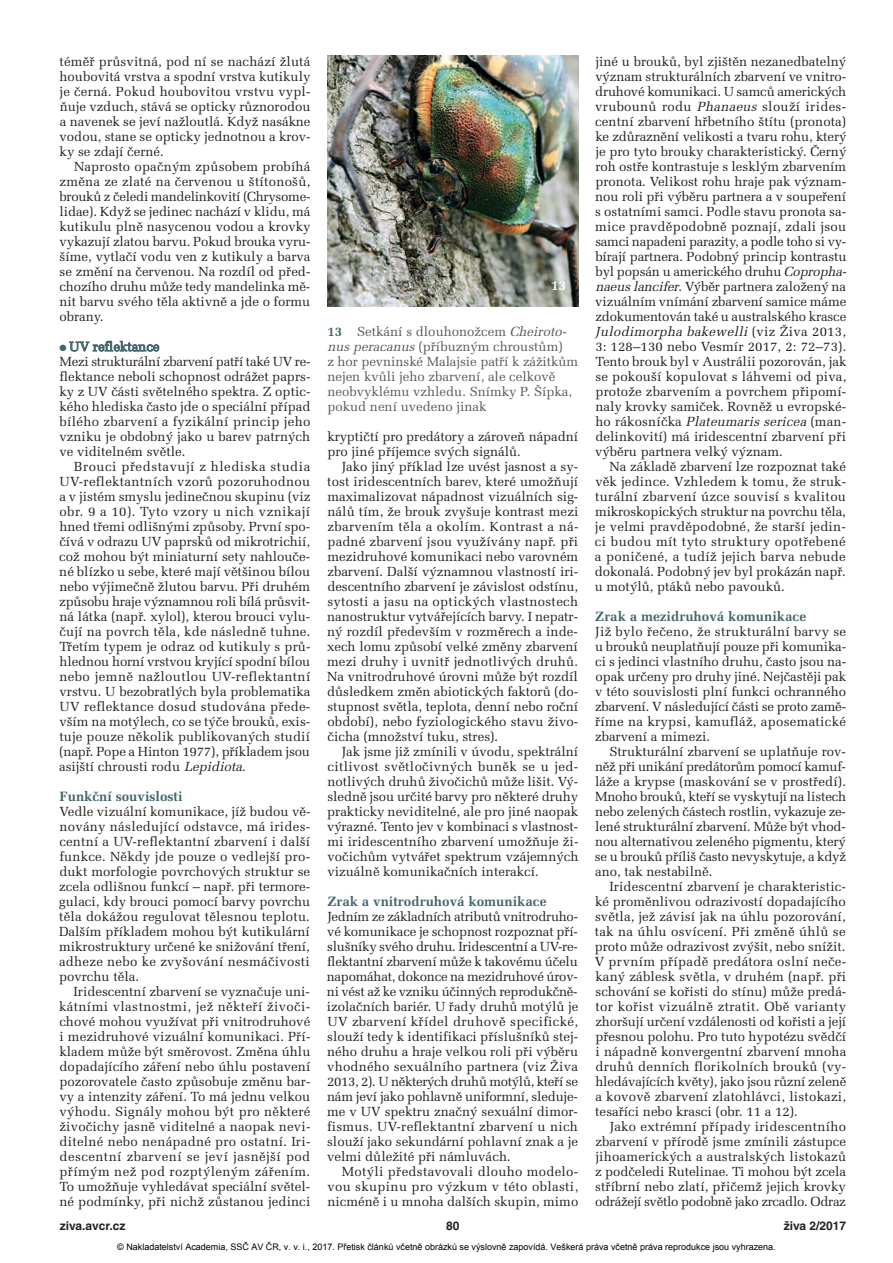
<style>
.page{position:relative;width:893px;height:1263px;background:#fff}
.page>*{position:absolute;margin:0;border:0;box-sizing:border-box;transform-origin:0 0}
.t1{font:700 13.5px "Melior CE";color:#43656c}
.t2{font:700 13.5px "Melior CE";color:#fff}
.t3{font:13.2px/15px "Melior CE";color:#231f20;text-align:justify}
.t4{font:13.2px/15px "Melior CE";color:#57585a}
.t5{font:700 12px "Helvetica CE";color:#231f20}
.t6{font:9px "Arial";color:#000}
.s1{font-style:italic}
.s2{font-weight:700;color:#43656c}
</style>
<div class="page">
<svg style="left:69px;top:341px;width:90px;height:11px"></svg>
<img style="left:327px;top:55px;width:251px;height:251px">
<p class="t3" style="left:60px;top:56px;width:253px">téměř průsvitná, pod ní se nachází žlutá houbovitá vrstva a spodní vrstva kutikuly je černá. Pokud houbovitou vrstvu vypl&shy;ňuje vzduch, stává se opticky různorodou a navenek se jeví nažloutlá. Když nasákne vodou, stane se opticky jednotnou a krov&shy;ky se zdají černé.</p>
<p class="t3" style="left:59px;top:161px;width:253px;text-indent:15px">Naprosto opačným způsobem probíhá změna ze zlaté na červenou u štítonošů, brouků z čeledi mandelinkovití (Chrysome - lidae). Když se jedinec nachází v klidu, má kutikulu plně nasycenou vodou a krovky vykazují zlatou barvu. Pokud brouka vyru&shy;šíme, vytlačí vodu ven z kutikuly a barva se změní na červenou. Na rozdíl od před&shy;chozího druhu může tedy mandelinka mě - nit barvu svého těla aktivně a jde o formu obrany.</p>
<p class="t3" style="left:59px;top:356px;width:252px">Mezi strukturální zbarvení patří také UV re - flektance neboli schopnost odrážet paprs&shy;ky z UV části světelného spektra. Z optic&shy;kého hlediska často jde o speciální případ bílého zbarvení a fyzikální princip jeho vzniku je obdobný jako u barev patrných ve viditelném světle.</p>
<p class="t3" style="left:59px;top:461px;width:253px;text-indent:15px">Brouci představují z hlediska studia UV-reflektantních vzorů pozoruhodnou a v jistém smyslu jedinečnou skupinu (viz obr. 9 a 10). Tyto vzory u nich vznikají hned třemi odlišnými způsoby. První spo&shy;čívá v odrazu UV paprsků od mikrotrichií, což mohou být miniaturní sety nahlouče&shy;né blízko u sebe, které mají většinou bílou nebo výjimečně žlutou barvu. Při druhém způsobu hraje významnou roli bílá průsvit - ná látka (např. xylol), kterou brouci vylu&shy;čují na povrch těla, kde následně tuhne.<br>Třetím typem je odraz od kutikuly s prů&shy;hlednou horní vrstvou kryjící spodní bílou nebo jemně nažloutlou UV-reflektantní vrstvu. U bezobratlých byla problematika UV reflektance dosud studována přede&shy;vším na motýlech, co se týče brouků, exis - tuje pouze několik publikovaných studií (např. Pope a Hinton 1977), příkladem jsou asijští chrousti rodu <span class="s1">Lepidiota</span>.</p>
<p class="t1" style="left:60px;top:792px;width:124px">Funkční souvislosti</p>
<p class="t3" style="left:59px;top:806px;width:253px">Vedle vizuální komunikace, jíž budou vě - novány následující odstavce, má irides&shy;centní a UV-reflektantní zbarvení i další funkce. Někdy jde pouze o vedlejší pro&shy;dukt morfologie povrchových struktur se zcela odlišnou funkcí – např. při termore&shy;gulaci, kdy brouci pomocí barvy povrchu těla dokážou regulovat tělesnou teplotu.<br>Dalším příkladem mohou být kutikulární mikrostruktury určené ke snižování tření, adheze nebo ke zvyšování nesmáčivosti povrchu těla.</p>
<p class="t3" style="left:59px;top:986px;width:253px;text-indent:14px">Iridescentní zbarvení se vyznačuje uni&shy;kátními vlastnostmi, jež někteří živoči&shy;chové mohou využívat při vnitrodruhové i mezidruhové vizuální komunikaci. Pří&shy;kladem může být směrovost. Změna úhlu dopadajícího záření nebo úhlu postavení pozorovatele často způsobuje změnu bar&shy;vy a intenzity záření. To má jednu velkou výhodu. Signály mohou být pro některé živočichy jasně viditelné a naopak nevi&shy;ditelné nebo nenápadné pro ostatní. Iri&shy;descentní zbarvení se jeví jasnější pod přímým než pod rozptýleným zářením.<br>To umožňuje vyhledávat speciální světel&shy;né podmínky, při nichž zůstanou jedinci</p>
<p class="t2" style="left:551px;top:280px;width:17px">13</p>
<p class="t4" style="left:327px;top:326px;width:252px"><span class="s2">13</span> Setkání s dlouhonožcem <span class="s1">Cheiroto&shy;nus peracanus</span>(příbuzným chroustům)<br>z hor pevninské Malajsie patří k zážitkům nejen kvůli jeho zbarvení, ale celkově neobvyklému vzhledu. Snímky P. Šípka, pokud není uvedeno jinak</p>
<p class="t3" style="left:327px;top:431px;width:252px">kryptičtí pro predátory a zároveň nápadní pro jiné příjemce svých signálů.</p>
<p class="t3" style="left:327px;top:461px;width:253px;text-indent:15px">Jako jiný příklad lze uvést jasnost a sy - tost iridescentních barev, které umožňují maximalizovat nápadnost vizuálních sig&shy;nálů tím, že brouk zvyšuje kontrast mezi zbarvením těla a okolím. Kontrast a ná - padné zbarvení jsou využívány např. při mezidruhové komunikaci nebo varovném zbarvení. Další významnou vlastností iri&shy;descentního zbarvení je závislost odstínu, sytosti a jasu na optických vlastnostech nanostruktur vytvářejících barvy. I nepatr - ný rozdíl především v rozměrech a inde&shy;xech lomu způsobí velké změny zbarvení mezi druhy i uvnitř jednotlivých druhů.<br>Na vnitrodruhové úrovni může být rozdíl důsledkem změn abiotických faktorů (do - stupnost světla, teplota, denní nebo roční období), nebo fyziologického stavu živo&shy;čicha (množství tuku, stres).</p>
<p class="t3" style="left:327px;top:746px;width:253px;text-indent:15px">Jak jsme již zmínili v úvodu, spektrální citlivost světločivných buněk se u jed - notlivých druhů živočichů může lišit. Vý - sledně jsou určité barvy pro některé druhy prakticky neviditelné, ale pro jiné naopak výrazné. Tento jev v kombinaci s vlastnost - mi iridescentního zbarvení umožňuje ži - vočichům vytvářet spektrum vzájemných vizuálně komunikačních interakcí.</p>
<p class="t1" style="left:327px;top:897px;width:221px">Zrak a vnitrodruhová komunikace</p>
<p class="t3" style="left:327px;top:911px;width:253px">Jedním ze základních atributů vnitrodruho - vé komunikace je schopnost rozpoznat pří&shy;slušníky svého druhu. Iridescentní a UV-re - flektantní zbarvení může k takovému účelu napomáhat, dokonce na mezidruhové úrov&shy;ni vést až ke vzniku účinných reprodukčně - izolačních bariér. U řady druhů motýlů je UV zbarvení křídel druhově specifické, slouží tedy k identifikaci příslušníků stej&shy;ného druhu a hraje velkou roli při výběru vhodného sexuálního partnera (viz Živa 2013, 2). U některých druhů motýlů, kteří se nám jeví jako pohlavně uniformní, sleduje - me v UV spektru značný sexuální dimor&shy;fismus. UV-reflektantní zbarvení u nich slouží jako sekundární pohlavní znak a je velmi důležité při námluvách.</p>
<p class="t3" style="left:327px;top:1166px;width:252px;text-indent:15px">Motýli představovali dlouho modelo&shy;vou skupinu pro výzkum v této oblasti, nicméně i u mnoha dalších skupin, mimo</p>
<p class="t3" style="left:595px;top:56px;width:255px;text-align:left">jiné u brouků, byl zjištěn nezanedbatelný význam strukturálních zbarvení ve vnitro - druhové komunikaci. U samců amerických vrubounů rodu <span class="s1">Phanaeus</span> slouží irides&shy;centní zbarvení hřbetního štítu (pronota) ke zdůraznění velikosti a tvaru rohu, který je pro tyto brouky charakteristický. Černý roh ostře kontrastuje s lesklým zbarvením pronota. Velikost rohu hraje pak význam&shy;nou roli při výběru partnera a v soupeření s ostatními samci. Podle stavu pronota sa - mice pravděpodobně poznají, zdali jsou samci napadeni parazity, a podle toho si vy - bírají partnera. Podobný princip kontrastu byl popsán u amerického druhu <span class="s1">Copropha - naeus lancifer</span>. Výběr partnera založený na vizuálním vnímání zbarvení samice máme zdokumentován také u australského krasce <span class="s1">Julodimorpha bakewelli</span> ( v i z Ž i v a 2 0 1 3 , 3: 128–130 nebo Vesmír 2017, 2: 72–73).<br>Tento brouk byl v Austrálii pozorován, jak se pokouší kopulovat s láhvemi od piva, protože zbarvením a povrchem připomí&shy;naly krovky samiček. Rovněž u evropské&shy;h o r á k o s n í č k a <span class="s1">Plateumaris sericea</span> ( m a n - delinkovití) má iridescentní zbarvení při výběru partnera velký význam.</p>
<p class="t3" style="left:595px;top:461px;width:253px;text-indent:15px">Na základě zbarvení lze rozpoznat také věk jedince. Vzhledem k tomu, že struk&shy;turální zbarvení úzce souvisí s kvalitou mikroskopických struktur na povrchu těla, je velmi pravděpodobné, že starší jedin&shy;ci budou mít tyto struktury opotřebené a poničené, a tudíž jejich barva nebude dokonalá. Podobný jev byl prokázán např. u motýlů, ptáků nebo pavouků.</p>
<p class="t1" style="left:595px;top:612px;width:212px">Zrak a mezidruhová komunikace</p>
<p class="t3" style="left:595px;top:626px;width:253px">Již bylo řečeno, že strukturální barvy se u brouků neuplatňují pouze při komunika - ci s jedinci vlastního druhu, často jsou na - opak určeny pro druhy jiné. Nejčastěji pak v této souvislosti plní funkci ochranného zbarvení. V následující části se proto zamě&shy;říme na krypsi, kamufláž, aposematické zbarvení a mimezi.</p>
<p class="t3" style="left:595px;top:746px;width:253px;text-indent:15px">Strukturální zbarvení se uplatňuje rov&shy;něž při unikání predátorům pomocí kamuf - láže a krypse (maskování se v prostředí).<br>Mnoho brouků, kteří se vyskytují na listech nebo zelených částech rostlin, vykazuje ze - lené strukturální zbarvení. Může být vhod&shy;nou alternativou zeleného pigmentu, který se u brouků příliš často nevyskytuje, a když ano, tak nestabilně.</p>
<p class="t3" style="left:595px;top:881px;width:253px;text-indent:15px">Iridescentní zbarvení je charakteristic&shy;ké proměnlivou odrazivostí dopadajícího světla, jež závisí jak na úhlu pozorování, tak na úhlu osvícení. Při změně úhlů se proto může odrazivost zvýšit, nebo snížit.<br>V prvním případě predátora oslní neče&shy;kaný záblesk světla, v druhém (např. při schování se kořisti do stínu) může predá&shy;tor kořist vizuálně ztratit. Obě varianty zhoršují určení vzdálenosti od kořisti a její přesnou polohu. Pro tuto hypotézu svědčí i nápadně konvergentní zbarvení mnoha druhů denních florikolních brouků (vy - hledávajících květy), jako jsou různí zeleně a kovově zbarvení zlatohlávci, listokazi, tesaříci nebo krasci (obr. 11 a 12).</p>
<p class="t3" style="left:595px;top:1121px;width:253px;text-indent:15px">Jako extrémní případy iridescentního zbarvení v přírodě jsme zmínili zástupce jihoamerických a australských listokazů z podčeledi Rutelinae. Ti mohou být zcela stříbrní nebo zlatí, přičemž jejich krovky odrážejí světlo podobně jako zrcadlo. Odraz</p>
<p class="t5" style="left:60px;top:1221px;width:67px">ziva.avcr.cz</p>
<p class="t5" style="left:446px;top:1221px;width:15px">80</p>
<p class="t5" style="left:784px;top:1221px;width:64px">živa 2/2017</p>
<p class="t6" style="left:117px;top:1241px;width:660px">© Nakladatelství Academia, SSČ AV ČR, v. v. i., 2017. Přetisk článků včetně obrázků se výslovně zapovídá. Veškerá práva včetně práva reprodukce jsou vyhrazena.</p>
</div>
